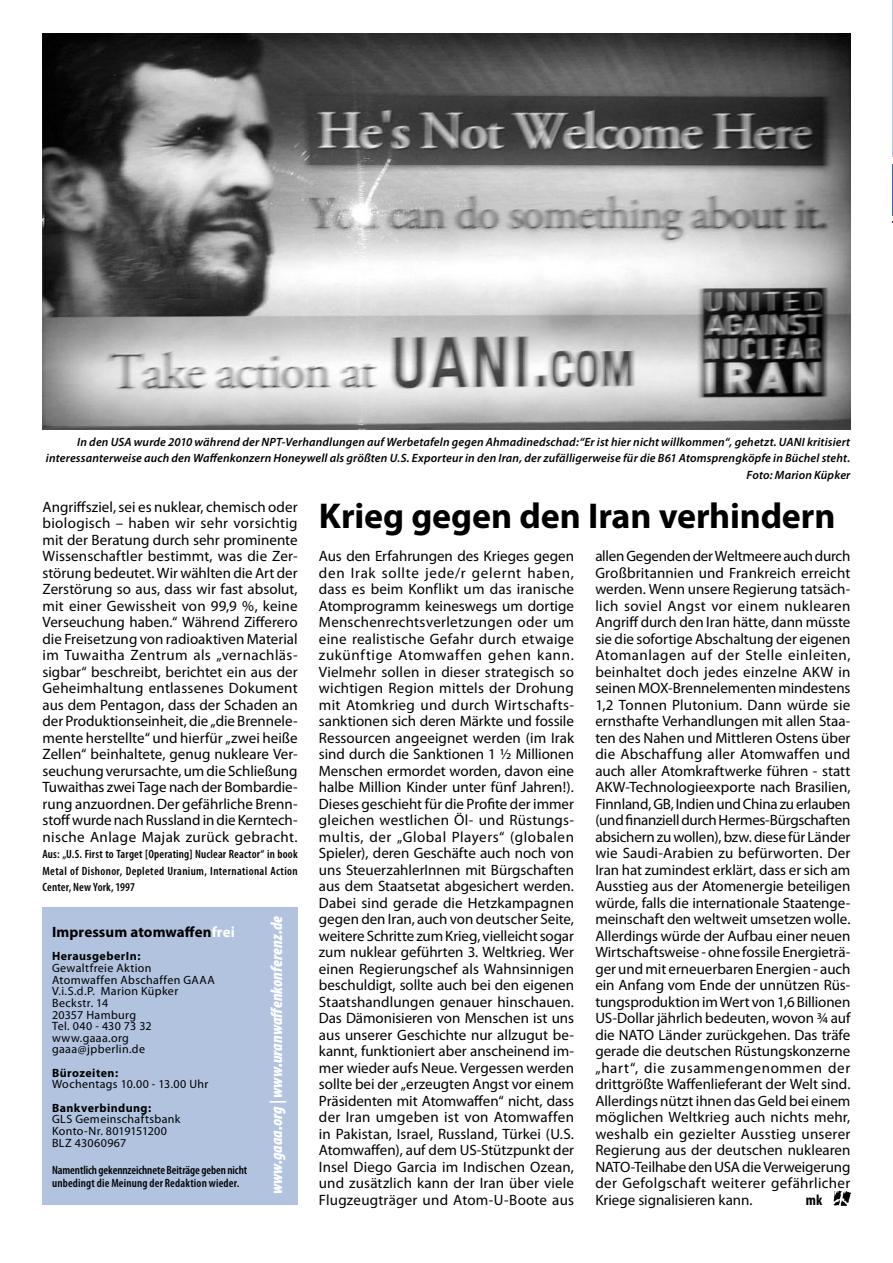
<style>
.page{position:relative;width:893px;height:1263px;background:#fff}
.page>*{position:absolute;margin:0;border:0;box-sizing:border-box;transform-origin:0 0}
._01_2__Headline{font:700 36px "Myriad Pro";letter-spacing:-.005em;color:#000}
.t1{font:italic 900 condensed 16.5px "Myriad Pro";letter-spacing:.005em;color:#fff}
._01_Fließtext{font:15px/16.5px "Myriad Pro";letter-spacing:.015em;color:#000;text-align:justify}
.t2{font:700 15px "Myriad Pro";letter-spacing:.005em;color:#000}
._01_Fließtext-2{font:700 condensed 15px "Myriad Pro";color:#000}
.Bildunterschrift{font:italic 600 12px/16.5px "Myriad Pro";letter-spacing:.015em;color:#000;text-align:right}
.t3{font:12px/11.7px "Myriad Pro";letter-spacing:.03em;color:#000}
._01_Fließtext-3{font:600 condensed 12px/16.5px "Myriad Pro";letter-spacing:.015em;color:#000;text-align:justify}
._01_Fließtext-4{font:600 condensed 12px/13.5px "Myriad Pro";letter-spacing:-.005em;color:#000}
.t4{font:700 12px "Myriad Pro";letter-spacing:.035em;color:#000}
.s1{color:#fff}
</style>
<div class="page">
<hr style="left:892px;top:0;width:1px;height:157px;background:#b1c3df">
<hr style="left:892px;top:164px;width:1px;height:52px;background:#3c68ae">
<img style="left:833px;top:1190px;width:17px;height:16px">
<div style="left:43px;top:908px;width:255px;height:297px;background:#b1c3df"></div>
<img style="left:43px;top:33px;width:807px;height:396px">
<p class="Bildunterschrift" style="left:46px;top:434px;width:806px">In den USA wurde 2010 während der NPT-Verhandlungen auf Werbetafeln gegen Ahmadinedschad:“Er ist hier nicht willkommen“, gehetzt. UANI kritisiert interessanterweise auch den Waffenkonzern Honeywell als größten U.S. Exporteur in den Iran, der zufälligerweise für die B61 Atomsprengköpfe in Büchel steht.<br>Foto: Marion Küpker</p>
<p class="_01_Fließtext" style="left:43px;top:499px;width:257px">Angriffsziel, sei es nuklear, chemisch oder biologisch – haben wir sehr vorsichtig mit der Beratung durch sehr prominente Wissenschaftler bestimmt, was die Zer&shy;störung bedeutet. Wir wählten die Art der Zerstörung so aus, dass wir fast absolut, mit einer Gewissheit von 99,9 %, keine Verseuchung haben.“ Während Zifferero die Freisetzung von radioaktiven Material im Tuwaitha Zentrum als „vernachläs&shy;sigbar“ beschreibt, berichtet ein aus der Geheimhaltung entlassenes Dokument aus dem Pentagon, dass der Schaden an der Produktionseinheit, die „die Brennele&shy;mente herstellte“ und hierfür „zwei heiße Zellen“ beinhaltete, genug nukleare Ver&shy;seuchung verursachte, um die Schließung Tuwaithas zwei Tage nach der Bombardie&shy;rung anzuordnen. Der gefährliche Brenn&shy;stoff wurde nach Russland in die Kerntech&shy;nische Anlage Majak zurück gebracht.</p>
<p class="_01_Fließtext-3" style="left:43px;top:846px;width:257px">Aus: „U.S. First to Target [Operating] Nuclear Reactor“ in book Metal of Dishonor, Depleted Uranium, International Action Center, New York, 1997</p>
<p class="t2" style="left:52px;top:924px;width:184px">Impressum atomwaffen<span class="s1">frei</span></p>
<p class="t4" style="left:52px;top:950px;width:90px">HerausgeberIn:</p>
<p class="t3" style="left:52px;top:962px;width:101px">Gewaltfreie Aktion</p>
<p class="t3" style="left:52px;top:974px;width:164px">Atomwaffen Abschaffen GAAA</p>
<p class="t3" style="left:52px;top:986px;width:128px">V.i.S.d.P. Marion Küpker</p>
<p class="t3" style="left:52px;top:997px;width:58px">Beckstr. 14</p>
<p class="t3" style="left:52px;top:1009px;width:86px">20357 Hamburg</p>
<p class="t3" style="left:52px;top:1020px;width:101px">Tel. 040 - 430 73 32</p>
<p class="t3" style="left:52px;top:1032px;width:78px">www.gaaa.org</p>
<p class="t3" style="left:52px;top:1044px;width:95px">gaaa@jpberlin.de</p>
<p class="t4" style="left:52px;top:1066px;width:68px">Bürozeiten:</p>
<p class="t3" style="left:52px;top:1079px;width:158px">Wochentags 10.00 - 13.00 Uhr</p>
<p class="t4" style="left:52px;top:1101px;width:101px">Bankverbindung:</p>
<p class="t3" style="left:52px;top:1113px;width:130px">GLS Gemeinschaftsbank<br>Konto-Nr. 8019151200<br>BLZ 43060967</p>
<p class="_01_Fließtext-4" style="left:52px;top:1163px;width:197px">Namentlich gekennzeichnete Beiträge geben nicht unbedingt die Meinung der Redaktion wieder.</p>
<p class="t2" style="left:185px;top:924px;width:7px">f</p>
<p class="t4" style="left:126px;top:950px;width:5px">:</p>
<p class="t1" style="left:268px;top:1194px;width:280px;rotate:-90deg">www.gaaa.org | www.uranwaffenkonferenz.de</p>
<p class="t1" style="left:268px;top:1018px;width:13px;rotate:-90deg">f</p>
<p class="_01_2__Headline" style="left:319px;top:496px;width:518px">Krieg gegen den Iran verhindern</p>
<p class="_01_Fließtext" style="left:319px;top:548px;width:257px">Aus den Erfahrungen des Krieges gegen den Irak sollte jede/r gelernt haben, dass es beim Konflikt um das iranische Atomprogramm keineswegs um dortige Menschenrechtsverletzungen oder um eine realistische Gefahr durch etwaige zukünftige Atomwaffen gehen kann.<br>Vielmehr sollen in dieser strategisch so wichtigen Region mittels der Drohung mit Atomkrieg und durch Wirtschafts&shy;sanktionen sich deren Märkte und fossile Ressourcen angeeignet werden (im Irak sind durch die Sanktionen 1 ½ Millionen Menschen ermordet worden, davon eine halbe Million Kinder unter fünf Jahren!).<br>Dieses geschieht für die Profite der immer gleichen westlichen Öl- und Rüstungs&shy;multis, der „Global Players“ (globalen Spieler), deren Geschäfte auch noch von uns SteuerzahlerInnen mit Bürgschaften aus dem Staatsetat abgesichert werden.<br>Dabei sind gerade die Hetzkampagnen gegen den Iran, auch von deutscher Seite, weitere Schritte zum Krieg, vielleicht sogar zum nuklear geführten 3. Weltkrieg. Wer einen Regierungschef als Wahnsinnigen beschuldigt, sollte auch bei den eigenen Staatshandlungen genauer hinschauen.<br>Das Dämonisieren von Menschen ist uns aus unserer Geschichte nur allzugut be&shy;kannt, funktioniert aber anscheinend im&shy;mer wieder aufs Neue. Vergessen werden sollte bei der „erzeugten Angst vor einem Präsidenten mit Atomwaffen“ nicht, dass der Iran umgeben ist von Atomwaffen in Pakistan, Israel, Russland, Türkei (U.S.<br>Atomwaffen), auf dem US-Stützpunkt der Insel Diego Garcia im Indischen Ozean, und zusätzlich kann der Iran über viele Flugzeugträger und Atom-U-Boote aus</p>
<p class="_01_Fließtext" style="left:595px;top:548px;width:257px">allen Gegenden der Weltmeere auch durch Großbritannien und Frankreich erreicht werden. Wenn unsere Regierung tatsäch&shy;lich soviel Angst vor einem nuklearen Angriff durch den Iran hätte, dann müsste sie die sofortige Abschaltung der eigenen Atomanlagen auf der Stelle einleiten, beinhaltet doch jedes einzelne AKW in seinen MOX-Brennelementen mindestens 1,2 Tonnen Plutonium. Dann würde sie ernsthafte Verhandlungen mit allen Staa&shy;ten des Nahen und Mittleren Ostens über die Abschaffung aller Atomwaffen und auch aller Atomkraftwerke führen - statt AKW-Technologieexporte nach Brasilien, Finnland, GB, Indien und China zu erlauben (und finanziell durch Hermes-Bürgschaften absichern zu wollen), bzw. diese für Länder wie Saudi-Arabien zu befürworten. Der Iran hat zumindest erklärt, dass er sich am Ausstieg aus der Atomenergie beteiligen würde, falls die internationale Staatenge&shy;meinschaft den weltweit umsetzen wolle.<br>Allerdings würde der Aufbau einer neuen Wirtschaftsweise - ohne fossile Energieträ&shy;ger und mit erneuerbaren Energien - auch ein Anfang vom Ende der unnützen Rüs&shy;tungsproduktion im Wert von 1,6 Billionen US-Dollar jährlich bedeuten, wovon ¾ auf die NATO Länder zurückgehen. Das träfe gerade die deutschen Rüstungskonzerne „hart“, die zusammengenommen der drittgrößte Waffenlieferant der Welt sind.<br>Allerdings nützt ihnen das Geld bei einem möglichen Weltkrieg auch nichts mehr, weshalb ein gezielter Ausstieg unserer Regierung aus der deutschen nuklearen NATO-Teilhabe den USA die Verweigerung der Gefolgschaft weiterer gefährlicher Kriege signalisieren kann.</p>
<p class="_01_Fließtext-2" style="left:806px;top:1191px;width:18px">mk</p>
</div>
